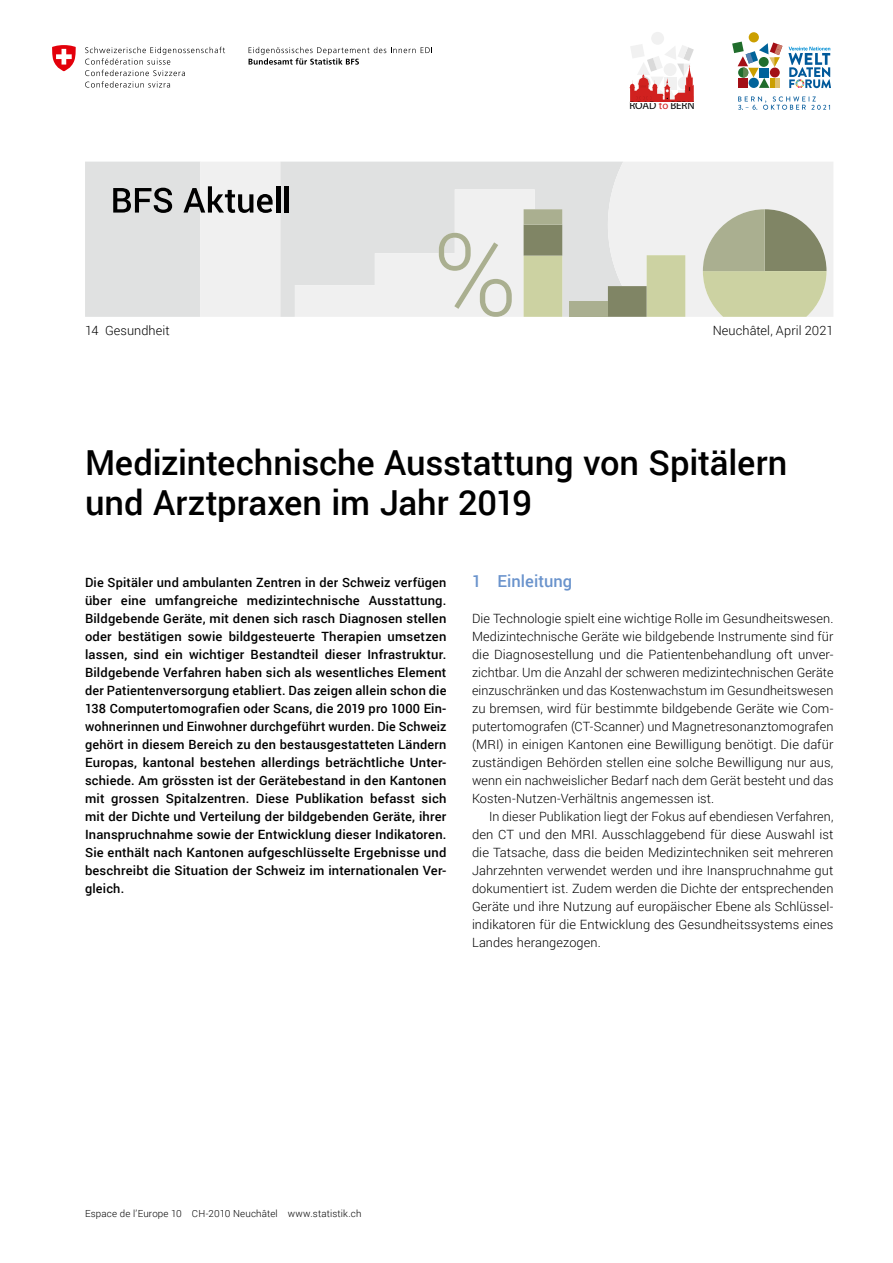
<style>
.page{position:relative;width:893px;height:1263px;background:#fff}
.page>*{position:absolute;margin:0;border:0;box-sizing:border-box;transform-origin:0 0}
.TS_Titel{font:500 34.5px/40.5px "Roboto";letter-spacing:-.005em;color:#000}
.Untertitel_1_farbig{font:500 16.5px "Roboto";letter-spacing:.005em;color:#6a93cc}
.Grundtext_D{font:500 12.75px/18px "Roboto";letter-spacing:.01em;color:#000;text-align:justify}
.Grundtext_D-2{font:300 12.75px/18px "Roboto";letter-spacing:.005em;color:#000;text-align:justify}
.Grundtext_Einzug{font:300 12.75px/18px "Roboto";letter-spacing:.005em;color:#000;text-align:justify}
.t1{font:10.95px "Myriad Pro";color:#000}
.t2{font:300 9.75px "Roboto";letter-spacing:.015em;color:#000}
.s1{color:#d1211f}
</style>
<div class="page">
<div style="left:280px;top:162px;width:328px;height:155px;background:#e0e1e1"></div>
<svg style="left:608px;top:162px;width:225px;height:155px"></svg>
<div style="left:569px;top:302px;width:39px;height:15px;background:#aaaf90"></div>
<svg style="left:295px;top:189px;width:267px;height:128px"></svg>
<svg style="left:85px;top:162px;width:195px;height:155px"></svg>
<hr style="left:276px;top:186px;width:4px;height:27px;background:#000">
<hr style="left:285px;top:186px;width:4px;height:27px;background:#000">
<svg style="left:249px;top:47px;width:183px;height:18px"></svg>
<svg style="left:85px;top:47px;width:140px;height:41px"></svg>
<svg style="left:52px;top:45px;width:24px;height:26px"></svg>
<div style="left:651px;top:32px;width:13px;height:13px;background:#f1f1f1;border-radius:50%"></div>
<svg style="left:629px;top:44px;width:65px;height:58px"></svg>
<div style="left:749px;top:32px;width:10px;height:10px;background:#cb9f00;border-radius:50%"></div>
<svg style="left:732px;top:42px;width:50px;height:46px"></svg>
<div style="left:759px;top:57px;width:10px;height:10px;background:#206d2c;border-radius:50%"></div>
<div style="left:770px;top:68px;width:10px;height:9px;background:#a30f16;border-radius:50%"></div>
<svg style="left:738px;top:96px;width:92px;height:14px"></svg>
<svg style="left:788px;top:47px;width:43px;height:41px"></svg>
<p class="t1" style="left:629px;top:99px;width:67px">ROAD <span class="s1">to</span> BERN</p>
<p class="Grundtext_D-2" style="left:85px;top:321px;width:86px">14 Gesundheit</p>
<p class="Grundtext_D-2" style="left:713px;top:321px;width:122px">Neuchâtel, April 2021</p>
<h1 class="TS_Titel" style="left:85px;top:441px;width:704px">Medizintechnische Ausstattung von Spitälern und Arztpraxen im Jahr 2019</h1>
<p class="Grundtext_D" style="left:85px;top:573px;width:363px">Die Spitäler und ambulanten Zentren in der Schweiz verfügen über eine umfangreiche medizintechnische Ausstattung.<br>Bildgebende Geräte, mit denen sich rasch Diagnosen stellen oder bestätigen sowie bildgesteuerte Therapien umsetzen lassen, sind ein wichtiger Bestandteil dieser Infrastruktur.<br>Bildgebende Verfahren haben sich als wesentliches Element der Patientenversorgung etabliert. Das zeigen allein schon die 138 Computertomografien oder Scans, die 2019 pro 1000 Ein&shy;wohnerinnen und Einwohner durchgeführt wurden. Die Schweiz gehört in diesem Bereich zu den bestausgestatteten Ländern Europas, kantonal bestehen allerdings beträchtliche Unter&shy;schiede. Am grössten ist der Gerätebestand in den Kantonen mit grossen Spitalzentren. Diese Publikation befasst sich mit der Dichte und Verteilung der bildgebenden Geräte, ihrer Inanspruchnahme sowie der Entwicklung dieser Indikatoren.<br>Sie enthält nach Kantonen aufgeschlüsselte Ergebnisse und beschreibt die Situation der Schweiz im internationalen Ver&shy;gleich.</p>
<h3 class="Untertitel_1_farbig" style="left:472px;top:570px;width:102px">1 Einleitung</h3>
<p class="Grundtext_D-2" style="left:472px;top:609px;width:363px">Die Technologie spielt eine wichtige Rolle im Gesundheitswesen.<br>Medizintechnische Geräte wie bildgebende Instrumente sind für die Diagnosestellung und die Patientenbehandlung oft unver&shy;zichtbar. Um die Anzahl der schweren medizintechnischen Geräte einzuschränken und das Kostenwachstum im Gesundheitswesen zu bremsen, wird für bestimmte bildgebende Geräte wie Com&shy;putertomografen (CT-Scanner) und Magnetresonanztomografen (MRI) in einigen Kantonen eine Bewilligung benötigt. Die dafür zuständigen Behörden stellen eine solche Bewilligung nur aus, wenn ein nachweislicher Bedarf nach dem Gerät besteht und das Kosten-Nutzen-Verhältnis angemessen ist.</p>
<p class="Grundtext_Einzug" style="left:472px;top:807px;width:363px;text-indent:17px">In dieser Publikation liegt der Fokus auf ebendiesen Verfahren, den CT und den MRI. Ausschlaggebend für diese Auswahl ist die Tatsache, dass die beiden Medizintechniken seit mehreren Jahrzehnten verwendet werden und ihre Inanspruchnahme gut dokumentiert ist. Zudem werden die Dichte der entsprechenden Geräte und ihre Nutzung auf europäischer Ebene als Schlüssel&shy;indikatoren für die Entwicklung des Gesundheitssystems eines Landes herangezogen.</p>
<p class="t2" style="left:85px;top:1207px;width:278px">Espace de l’Europe 10 CH-2010 Neuchâtel www.statistik.ch</p>
</div>
